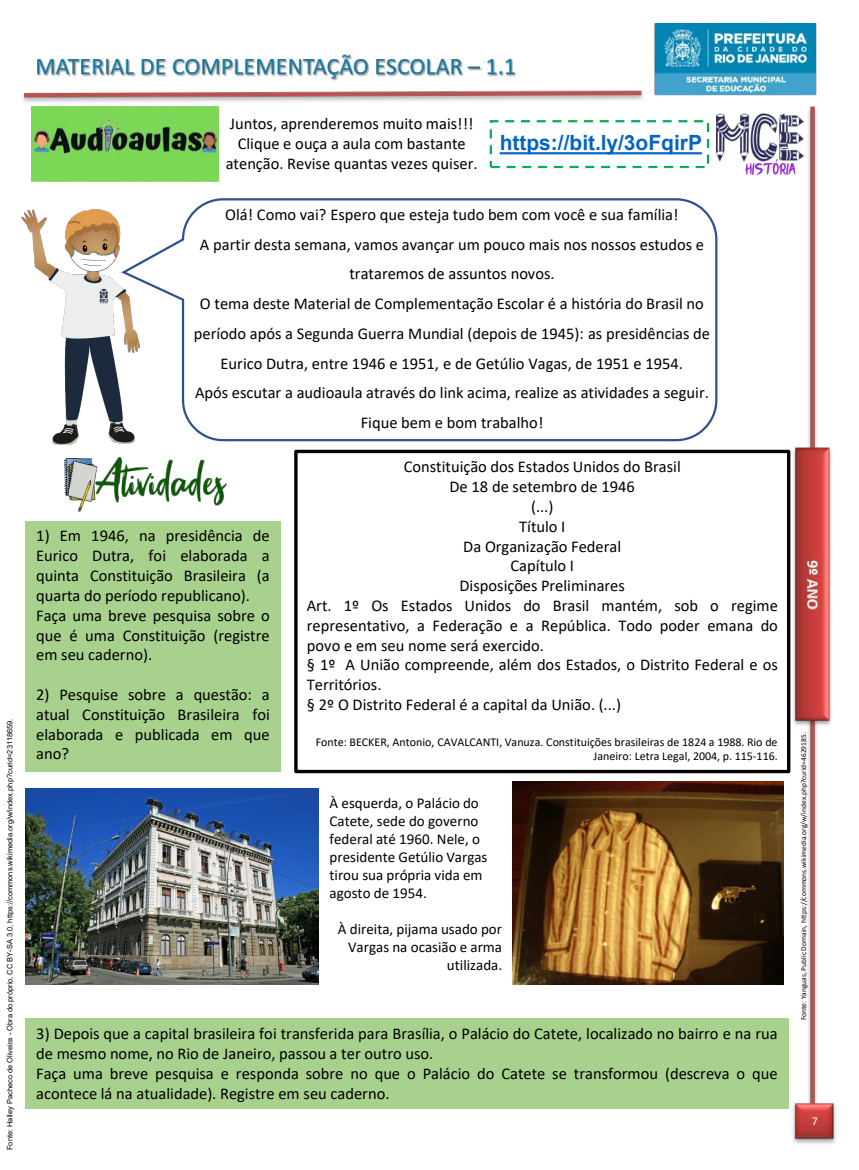
<style>
.page{position:relative;width:859px;height:1170px;background:#fff}
.page>*{position:absolute;margin:0;border:0;box-sizing:border-box;transform-origin:0 0}
.t1{font:700 21px "Arial";color:#0563c1}
.t2{font:16.5px/19.8px "Calibri";color:#000;text-align:center}
.t3{font:15px/18px "Calibri";color:#000}
.t4{font:12px/14.4px "Calibri";color:#000;text-align:right}
.t5{font:12px "Calibri";color:#fff}
.t6{font:7.5px "Arial";color:#000}
.t7{font:7.5px "Calibri";color:#000}
</style>
<div class="page">
<img style="left:22px;top:23px;width:815px;height:1121px">
<div style="left:490px;top:120px;width:219px;height:48px;border:2px dashed #00b050"></div>
<img style="left:31px;top:106px;width:188px;height:76px">
<img style="left:21px;top:199px;width:118px;height:245px">
<svg style="left:119px;top:197px;width:599px;height:245px"></svg>
<div style="left:294px;top:449px;width:496px;height:324px;border:3px solid #000"></div>
<div style="left:25px;top:520px;width:256px;height:251px;background:#a9d18e"></div>
<img style="left:25px;top:788px;width:294px;height:195px">
<img style="left:513px;top:781px;width:270px;height:202px">
<div style="left:25px;top:1018px;width:764px;height:91px;background:#a9d18e"></div>
<img style="left:64px;top:458px;width:37px;height:54px">
<img style="left:95px;top:457px;width:131px;height:48px">
<img style="left:746px;top:162px;width:49px;height:12px">
<img style="left:716px;top:114px;width:87px;height:48px">
<svg style="left:500px;top:152px;width:202px;height:2px"></svg>
<p class="t6" style="left:5px;top:1149px;width:433px;rotate:-90deg">Fonte: Halley Pacheco de Oliveira - Obra do próprio, CC BY-SA 3.0, https://commons.wikimedia.org/w/index.php?curid=23118659.</p>
<p class="t2" style="left:226px;top:114px;width:253px">Juntos, aprenderemos muito mais!!!<br>Clique e ouça a aula com bastante atenção. Revise quantas vezes quiser.</p>
<p class="t2" style="left:194px;top:199px;width:518px;line-height:29.7px">Olá! Como vai? Espero que esteja tudo bem com você e sua família!<br>A partir desta semana, vamos avançar um pouco mais nos nossos estudos e trataremos de assuntos novos.<br>O tema deste Material de Complementação Escolar é a história do Brasil no período após a Segunda Guerra Mundial (depois de 1945): as presidências de Eurico Dutra, entre 1946 e 1951, e de Getúlio Vagas, de 1951 e 1954.<br>Após escutar a audioaula através do link acima, realize as atividades a seguir.<br>Fique bem e bom trabalho!</p>
<p class="t2" style="left:404px;top:456px;width:279px">Constituição dos Estados Unidos do Brasil</p>
<p class="t2" style="left:449px;top:476px;width:187px">De 18 de setembro de 1946</p>
<p class="t2" style="left:531px;top:496px;width:24px">(...)</p>
<p class="t2" style="left:519px;top:516px;width:48px">Título I</p>
<p class="t2" style="left:463px;top:536px;width:159px">Da Organização Federal</p>
<p class="t2" style="left:510px;top:555px;width:65px">Capítulo I</p>
<p class="t2" style="left:459px;top:575px;width:167px">Disposições Preliminares</p>
<p class="t2" style="left:307px;top:595px;width:473px">Art. 1º Os Estados Unidos do Brasil mantém, sob o regime</p>
<p class="t2" style="left:307px;top:615px;width:473px">representativo, a Federação e a República. Todo poder emana do</p>
<p class="t2" style="left:307px;top:634px;width:239px">povo e em seu nome será exercido.</p>
<p class="t2" style="left:307px;top:654px;width:472px">§ 1º A União compreende, além dos Estados, o Distrito Federal e os</p>
<p class="t2" style="left:307px;top:674px;width:76px">Territórios.</p>
<p class="t2" style="left:307px;top:694px;width:316px">§ 2º O Distrito Federal é a capital da União. (...)</p>
<p class="t4" style="left:316px;top:734px;width:464px">Fonte: BECKER, Antonio, CAVALCANTI, Vanuza. Constituições brasileiras de 1824 a 1988. Rio de<br>Janeiro: Letra Legal, 2004, p. 115-116.</p>
<p class="t1" style="left:500px;top:128px;width:204px">https://bit.ly/3oFqirP</p>
<p class="t2" style="left:36px;top:525px;width:235px;text-align:left">1) Em 1946, na presidência de<br>Eurico Dutra, foi elaborada a quinta Constituição Brasileira (a quarta do período republicano).<br>Faça uma breve pesquisa sobre o que é uma Constituição (registre em seu caderno).</p>
<p class="t2" style="left:36px;top:684px;width:235px;text-align:justify">2) Pesquise sobre a questão: a atual Constituição Brasileira foi elaborada e publicada em que ano?</p>
<p class="t3" style="left:330px;top:793px;width:159px">À esquerda, o Palácio do<br>Catete, sede do governo federal até 1960. Nele, o presidente Getúlio Vargas tirou sua própria vida em agosto de 1954.</p>
<p class="t3" style="left:338px;top:919px;width:166px;text-align:right">À direita, pijama usado por<br>Vargas na ocasião e arma utilizada.</p>
<p class="t2" style="left:36px;top:1023px;width:743px;text-align:left">3) Depois que a capital brasileira foi transferida para Brasília, o Palácio do Catete, localizado no bairro e na rua de mesmo nome, no Rio de Janeiro, passou a ter outro uso.<br>Faça uma breve pesquisa e responda sobre no que o Palácio do Catete se transformou (descreva o que acontece lá na atualidade). Registre em seu caderno.</p>
<p class="t7" style="left:798px;top:1020px;width:289px;rotate:-90deg">Fonte: Yanguas, Public Domain, https://commons.wikimedia.org/w/index.php?curid=4629185.</p>
<p class="t5" style="left:812px;top:1112px;width:8px">7</p>
</div>
